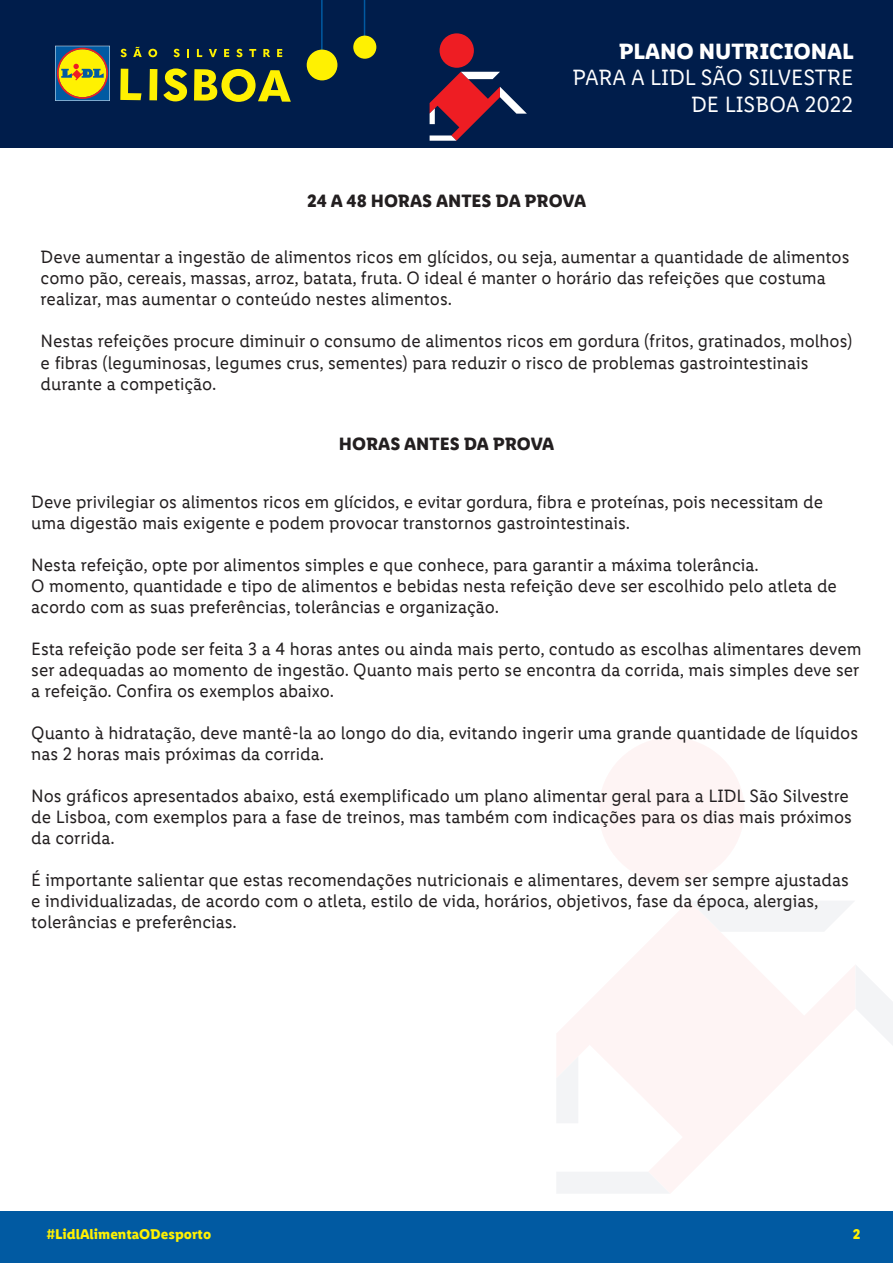
<style>
.page{position:relative;width:893px;height:1263px;background:#fff}
.page>*{position:absolute;margin:0;border:0;box-sizing:border-box;transform-origin:0 0}
.t1{font:22.35px/26.5px "Lidl Font Pro";color:#fff;text-align:right}
.t2{font:700 22.35px "Lidl Font Pro";color:#fff}
.t3{font:18px/21px "Lidl Font Pro";color:#231f20}
.t4{font:700 18px "Lidl Font Pro";color:#231f20}
.t5{font:700 14.25px "Lidl Font Pro";color:#fff101}
</style>
<div class="page">
<svg style="left:557px;top:902px;width:298px;height:291px"></svg>
<svg style="left:557px;top:1056px;width:21px;height:67px"></svg>
<div style="left:599px;top:737px;width:145px;height:146px;background:#fef4f4;border-radius:50%"></div>
<svg style="left:856px;top:966px;width:37px;height:79px"></svg>
<svg style="left:689px;top:901px;width:166px;height:31px"></svg>
<svg style="left:557px;top:1171px;width:113px;height:22px"></svg>
<div style="left:0;top:0;width:893px;height:148px;background:#001d4b"></div>
<svg style="left:120px;top:69px;width:21px;height:31px"></svg>
<div style="left:149px;top:69px;width:8px;height:31px;background:#fff101"></div>
<svg style="left:163px;top:68px;width:24px;height:34px"></svg>
<svg style="left:194px;top:69px;width:97px;height:33px"></svg>
<svg style="left:121px;top:49px;width:6px;height:8px"></svg>
<svg style="left:133px;top:47px;width:9px;height:10px"></svg>
<svg style="left:148px;top:49px;width:9px;height:8px"></svg>
<svg style="left:174px;top:49px;width:6px;height:8px"></svg>
<svg style="left:187px;top:49px;width:2px;height:8px"></svg>
<svg style="left:197px;top:49px;width:5px;height:8px"></svg>
<svg style="left:209px;top:49px;width:8px;height:8px"></svg>
<svg style="left:224px;top:49px;width:5px;height:8px"></svg>
<svg style="left:236px;top:49px;width:6px;height:8px"></svg>
<svg style="left:249px;top:49px;width:7px;height:8px"></svg>
<svg style="left:263px;top:49px;width:7px;height:8px"></svg>
<svg style="left:277px;top:49px;width:5px;height:8px"></svg>
<svg style="left:55px;top:46px;width:55px;height:55px;background:#9fa247"></svg>
<hr style="left:321px;top:0;width:2px;height:65px;background:#015aa2">
<div style="left:307px;top:50px;width:30px;height:30px;background:#fff101;border-radius:50%"></div>
<hr style="left:364px;top:0;width:1px;height:47px;background:#015aa2">
<div style="left:353px;top:36px;width:23px;height:23px;background:#fff101;border-radius:50%"></div>
<div style="left:440px;top:33px;width:34px;height:35px;background:#ee1d23;border-radius:50%"></div>
<svg style="left:430px;top:72px;width:97px;height:69px"></svg>
<div style="left:0;top:1211px;width:893px;height:52px;background:#015aa2"></div>
<p class="t2" style="left:619px;top:37px;width:236px">PLANO NUTRICIONAL</p>
<p class="t1" style="left:572px;top:65px;width:282px">PARA A LIDL SÃO SILVESTRE<br>DE LISBOA 2022</p>
<p class="t4" style="left:307px;top:190px;width:281px">24 A 48 HORAS ANTES DA PROVA</p>
<p class="t3" style="left:41px;top:247px;width:810px">Deve aumentar a ingestão de alimentos ricos em glícidos, ou seja, aumentar a quantidade de alimentos como pão, cereais, massas, arroz, batata, fruta. O ideal é manter o horário das refeições que costuma realizar, mas aumentar o conteúdo nestes alimentos.</p>
<p class="t3" style="left:41px;top:331px;width:813px">Nestas refeições procure diminuir o consumo de alimentos ricos em gordura (fritos, gratinados, molhos) e fibras (leguminosas, legumes crus, sementes) para reduzir o risco de problemas gastrointestinais durante a competição.</p>
<p class="t4" style="left:339px;top:433px;width:217px">HORAS ANTES DA PROVA</p>
<p class="t3" style="left:31px;top:491px;width:793px">Deve privilegiar os alimentos ricos em glícidos, e evitar gordura, fibra e proteínas, pois necessitam de uma digestão mais exigente e podem provocar transtornos gastrointestinais.</p>
<p class="t3" style="left:31px;top:554px;width:807px">Nesta refeição, opte por alimentos simples e que conhece, para garantir a máxima tolerância.<br>O momento, quantidade e tipo de alimentos e bebidas nesta refeição deve ser escolhido pelo atleta de acordo com as suas preferências, tolerâncias e organização.</p>
<p class="t3" style="left:31px;top:638px;width:832px">Esta refeição pode ser feita 3 a 4 horas antes ou ainda mais perto, contudo as escolhas alimentares devem ser adequadas ao momento de ingestão. Quanto mais perto se encontra da corrida, mais simples deve ser a refeição. Confira os exemplos abaixo.</p>
<p class="t3" style="left:31px;top:722px;width:828px">Quanto à hidratação, deve mantê-la ao longo do dia, evitando ingerir uma grande quantidade de líquidos nas 2 horas mais próximas da corrida.</p>
<p class="t3" style="left:31px;top:785px;width:822px">Nos gráficos apresentados abaixo, está exemplificado um plano alimentar geral para a LIDL São Silvestre de Lisboa, com exemplos para a fase de treinos, mas também com indicações para os dias mais próximos da corrida.</p>
<p class="t3" style="left:31px;top:869px;width:819px">É importante salientar que estas recomendações nutricionais e alimentares, devem ser sempre ajustadas e individualizadas, de acordo com o atleta, estilo de vida, horários, objetivos, fase da época, alergias, tolerâncias e preferências.</p>
<p class="t5" style="left:46px;top:1225px;width:166px">#LidlAlimentaODesporto</p>
<p class="t5" style="left:853px;top:1225px;width:9px">2</p>
</div>
